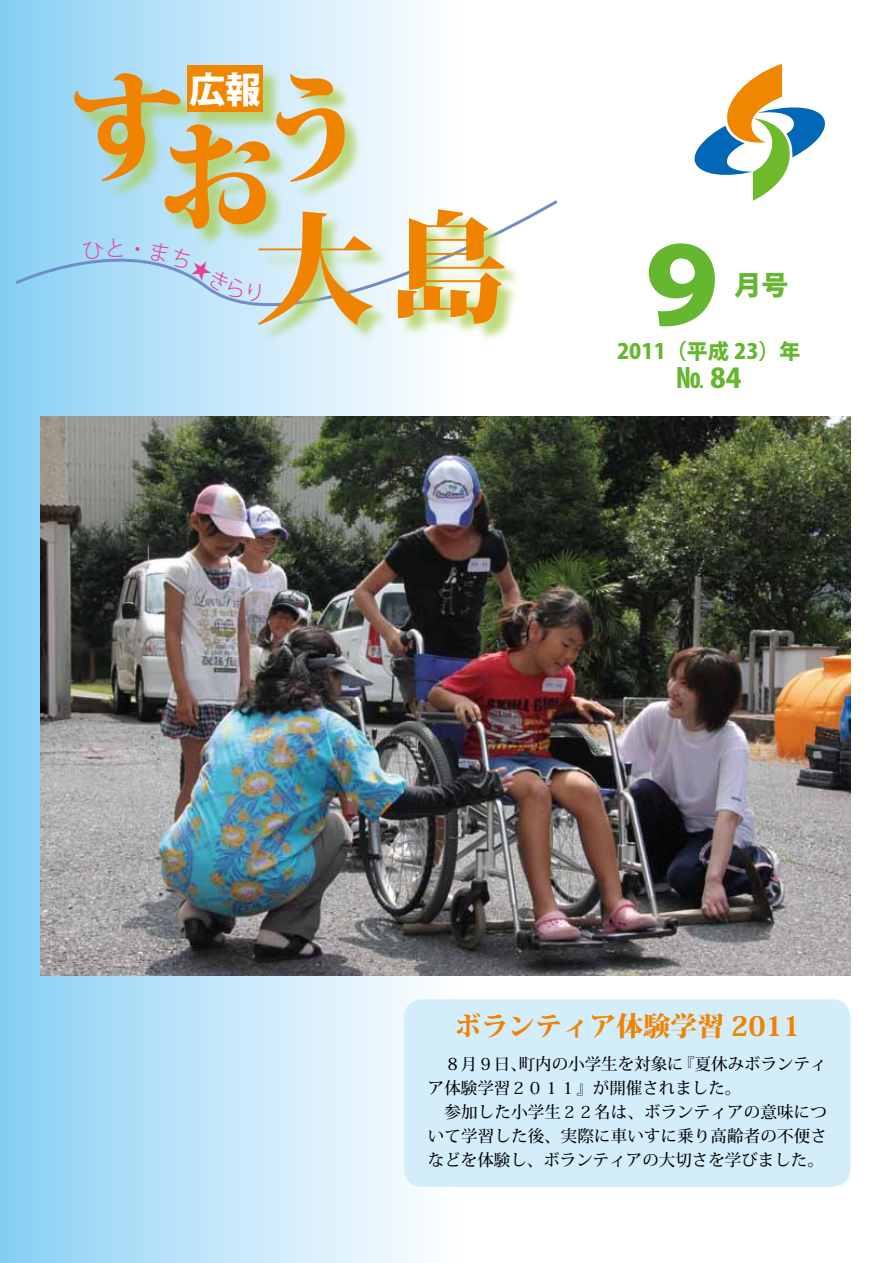
<style>
.page{position:relative;width:893px;height:1263px;background:#fff}
.page>*{position:absolute;margin:0;border:0;box-sizing:border-box;transform-origin:0 0}
.t1{font:800 120px/90.8px "Koz Min Pro";color:#f08300}
.t2{font:800 105px "Koz Go Pro";color:#64b72f}
.t3{font:800 36px "Koz Go Pro";color:#fff}
.t4{font:800 27px "Koz Min Pro";color:#f08300}
.t5{font:800 27px "Koz Go Pro";color:#64b72f}
.t6{font:800 21px "Koz Go Pro";color:#64b72f}
.t7{font:500 16.5px/24px "Koz Min Pro";color:#000}
</style>
<div class="page">
<div style="left:0;top:0;width:466px;height:1263px;background:linear-gradient(to right,#89cff3,#fff)"></div>
<img style="left:41px;top:417px;width:809px;height:558px">
<svg style="left:12px;top:197px;width:546px;height:162px"></svg>
<div style="left:76px;top:76px;width:122px;height:124px;background:#aacf52;opacity:.75"></div>
<div style="left:279px;top:77px;width:84px;height:123px;background:#aacf52;opacity:.75"></div>
<div style="left:190px;top:68px;width:92px;height:63px;background:#aacf52;opacity:.75"></div>
<div style="left:187px;top:65px;width:76px;height:47px;background:#f08700"></div>
<div style="left:261px;top:215px;width:129px;height:128px;background:#aacf52;opacity:.75"></div>
<div style="left:400px;top:212px;width:123px;height:130px;background:#aacf52;opacity:.75"></div>
<div style="left:167px;top:127px;width:121px;height:120px;background:#aacf52;opacity:.75"></div>
<svg style="left:694px;top:64px;width:131px;height:137px"></svg>
<div style="left:404px;top:999px;width:446px;height:188px;background:#d3edfb;border-radius:18px"></div>
<svg style="left:150px;top:241px;width:111px;height:61px;background:#bde1f7"></svg>
<svg style="left:135px;top:247px;width:5px;height:4px"></svg>
<svg style="left:83px;top:238px;width:40px;height:21px"></svg>
<h1 class="t1" style="left:68px;top:77px;width:114px">す</h1>
<h3 class="t3" style="left:189px;top:66px;width:73px">広報</h3>
<h1 class="t1" style="left:253px;top:77px;width:93px">う</h1>
<h1 class="t1" style="left:255px;top:126px;width:251px;text-indent:-98px">お<br>大島</h1>
<h2 class="t2" style="left:629px;top:218px;width:106px">９</h2>
<p class="t6" style="left:617px;top:338px;width:185px">2011（平成 23）年</p>
<h3 class="t5" style="left:676px;top:361px;width:67px">No84</h3>
<h3 class="t5" style="left:734px;top:268px;width:56px">月号</h3>
<h3 class="t4" style="left:454px;top:1006px;width:347px">ボランティア体験学習 2011</h3>
<p class="t7" style="left:678px;top:1051px;width:150px">『夏休みボランティ</p>
<p class="t7" style="left:519px;top:1051px;width:166px">町内の小学生を対象に</p>
<p class="t7" style="left:428px;top:1051px;width:400px;text-indent:16px">８月９日、<br>ア体験学習２０１１』が開催されました。<br>　参加した小学生２２名は、ボランティアの意味について学習した後、実際に車いすに乗り高齢者の不便さなどを体験し、ボランティアの大切さを学びました。</p>
</div>
